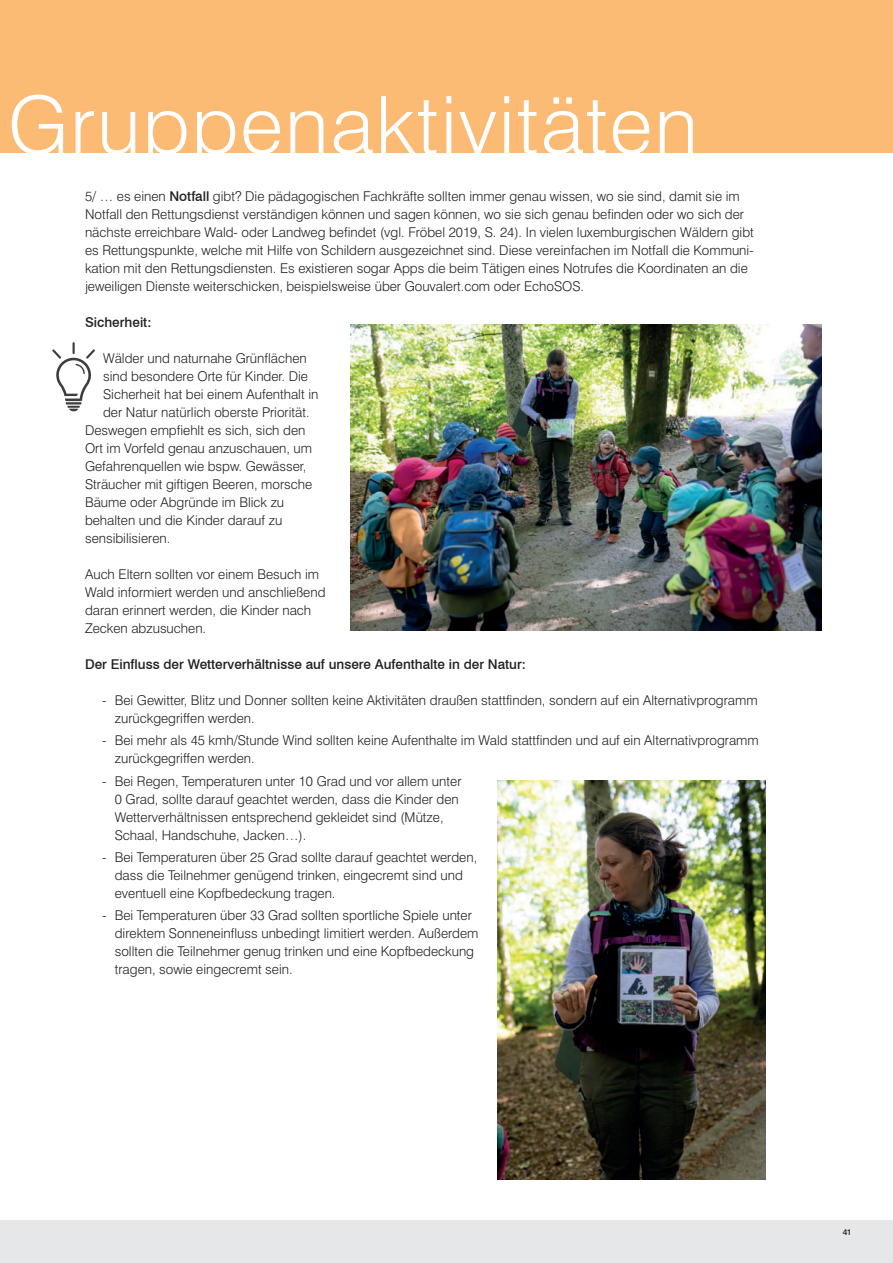
<style>
.page{position:relative;width:893px;height:1263px;background:#fff}
.page>*{position:absolute;margin:0;border:0;box-sizing:border-box;transform-origin:0 0}
.t1{font:300 79.5px "Swiss 721 BT";letter-spacing:.02em;color:#fff}
.t2{font:300 13.5px/18px "Swiss 721 BT";color:#231f20}
.t3{font:500 13.5px "Swiss 721 BT";color:#231f20}
.t4{font:500 8.55px "Swiss 721 BT";color:#231f20}
.s1{font-weight:500}
</style>
<div class="page">
<div style="left:0;top:0;width:893px;height:153px;background:#fcbb74"></div>
<div style="left:0;top:1220px;width:893px;height:43px;background:#e6e7e9"></div>
<img style="left:350px;top:325px;width:472px;height:306px">
<svg style="left:52px;top:342px;width:43px;height:69px"></svg>
<img style="left:498px;top:780px;width:267px;height:399px">
<h1 class="t1" style="left:8px;top:77px;width:692px">Gruppenaktivitäten</h1>
<p class="t2" style="left:85px;top:187px;width:670px">5/ … es einen <span class="s1">Notfall</span> gibt? Die pädagogischen Fachkräfte sollten immer genau wissen, wo sie sind, damit sie im Notfall den Rettungsdienst verständigen können und sagen können, wo sie sich genau befinden oder wo sich der nächste erreichbare Wald- oder Landweg befindet (vgl. Fröbel 2019, S. 24). In vielen luxemburgischen Wäldern gibt es Rettungspunkte, welche mit Hilfe von Schildern ausgezeichnet sind. Diese vereinfachen im Notfall die Kommuni&shy;kation mit den Rettungsdiensten. Es existieren sogar Apps die beim Tätigen eines Notrufes die Koordinaten an die jeweiligen Dienste weiterschicken, beispielsweise über Gouvalert.com oder EchoSOS.</p>
<p class="t3" style="left:85px;top:317px;width:68px">Sicherheit:</p>
<p class="t2" style="left:103px;top:349px;width:205px">Wälder und naturnahe Grünflächen</p>
<p class="t2" style="left:103px;top:367px;width:206px">sind besondere Orte für Kinder. Die</p>
<p class="t2" style="left:103px;top:385px;width:217px">Sicherheit hat bei einem Aufenthalt in</p>
<p class="t2" style="left:103px;top:403px;width:208px">der Natur natürlich oberste Priorität.</p>
<p class="t2" style="left:85px;top:421px;width:222px">Deswegen empfiehlt es sich, sich den</p>
<p class="t2" style="left:85px;top:439px;width:229px">Ort im Vorfeld genau anzuschauen, um</p>
<p class="t2" style="left:85px;top:457px;width:223px">Gefahrenquellen wie bspw. Gewässer,</p>
<p class="t2" style="left:85px;top:475px;width:229px">Sträucher mit giftigen Beeren, morsche</p>
<p class="t2" style="left:85px;top:493px;width:201px">Bäume oder Abgründe im Blick zu</p>
<p class="t2" style="left:85px;top:511px;width:199px">behalten und die Kinder darauf zu</p>
<p class="t2" style="left:85px;top:529px;width:87px">sensibilisieren.</p>
<p class="t2" style="left:85px;top:565px;width:242px">Auch Eltern sollten vor einem Besuch im Wald informiert werden und anschließend daran erinnert werden, die Kinder nach Zecken abzusuchen.</p>
<p class="t3" style="left:85px;top:659px;width:442px">Der Einfluss der Wetterverhältnisse auf unsere Aufenthalte in der Natur:</p>
<p class="t2" style="left:115px;top:691px;width:644px;text-indent:-13px">- Bei Gewitter, Blitz und Donner sollten keine Aktivitäten draußen stattfinden, sondern auf ein Alternativprogramm zurückgegriffen werden.</p>
<p class="t2" style="left:115px;top:731px;width:645px;text-indent:-13px">- Bei mehr als 45 kmh/Stunde Wind sollten keine Aufenthalte im Wald stattfinden und auf ein Alternativprogramm zurückgegriffen werden.</p>
<p class="t2" style="left:115px;top:772px;width:348px;text-indent:-13px">- Bei Regen, Temperaturen unter 10 Grad und vor allem unter 0 Grad, sollte darauf geachtet werden, dass die Kinder den Wetterverhältnissen entsprechend gekleidet sind (Mütze, Schaal, Handschuhe, Jacken…).</p>
<p class="t2" style="left:115px;top:848px;width:364px;text-indent:-13px">- Bei Temperaturen über 25 Grad sollte darauf geachtet werden, dass die Teilnehmer genügend trinken, eingecremt sind und eventuell eine Kopfbedeckung tragen.</p>
<p class="t2" style="left:115px;top:906px;width:365px;text-indent:-13px">- Bei Temperaturen über 33 Grad sollten sportliche Spiele unter direktem Sonneneinfluss unbedingt limitiert werden. Außerdem sollten die Teilnehmer genug trinken und eine Kopfbedeckung tragen, sowie eingecremt sein.</p>
<p class="t4" style="left:843px;top:1229px;width:10px">41</p>
</div>
